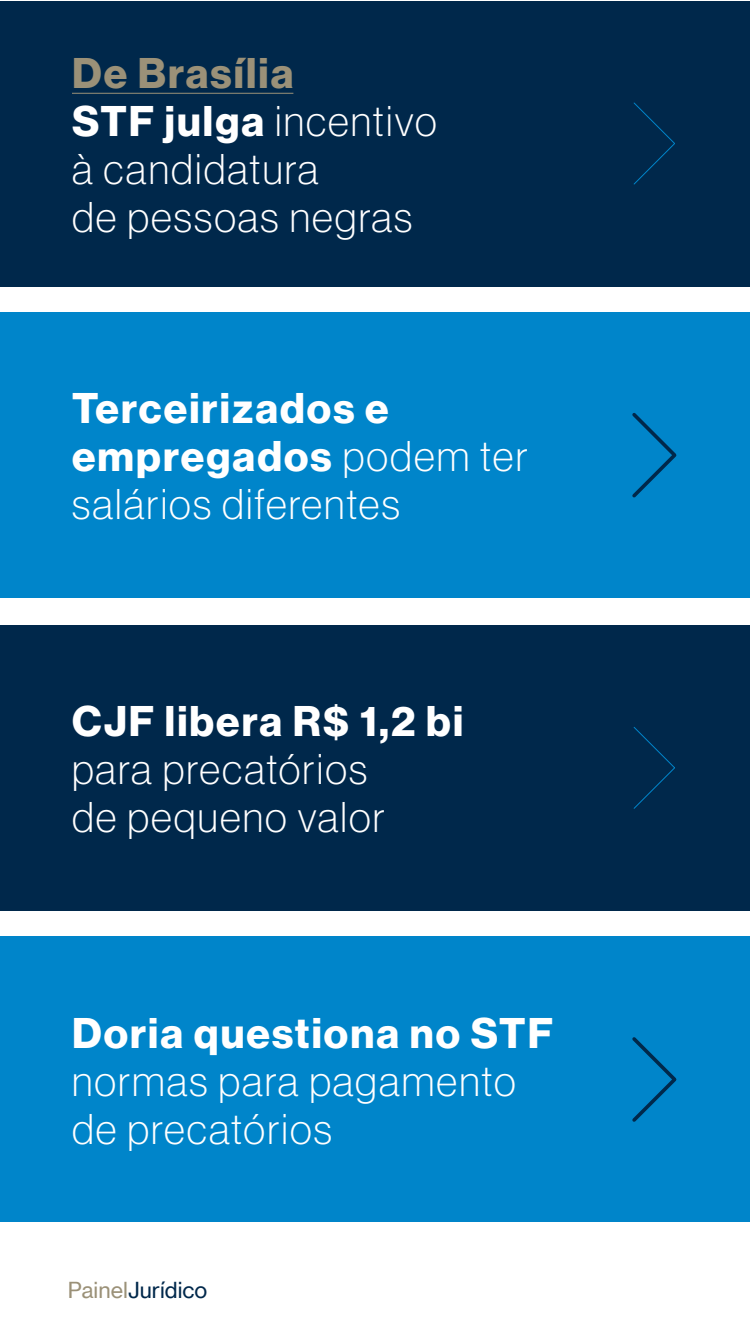
<style>
.page{position:relative;width:750px;height:1334px;background:#fff}
.page>*{position:absolute;margin:0;border:0;box-sizing:border-box;transform-origin:0 0}
.t1{font:42px/48px "N Haas Grotesk DS Pro 35 X Lt";letter-spacing:.05em;color:#fff}
.t2{font:42px/48px "N Haas Grotesk DS Pro 75 Bd";letter-spacing:.05em;color:#fff}
.t3{font:42px "N Haas Grotesk DS Pro 75 Bd";letter-spacing:.05em;color:#9b9178}
.t4{font:21.6px "N Haas Grotesk TX Pro 55 Rg";color:#00284b}
.s1{font-family:"N Haas Grotesk DS Pro 75 Bd"}
.s2{font-family:"N Haas Grotesk DS Pro 35 X Lt"}
.s3{color:#9b9178}
</style>
<div class="page">
<div style="left:0;top:625px;width:750px;height:285px;background:#00284b"></div>
<svg style="left:633px;top:727px;width:42px;height:82px"></svg>
<div style="left:0;top:937px;width:750px;height:285px;background:#0085ca"></div>
<svg style="left:632px;top:1037px;width:45px;height:85px"></svg>
<div style="left:0;top:313px;width:750px;height:285px;background:#0085ca"></div>
<svg style="left:632px;top:413px;width:45px;height:85px"></svg>
<div style="left:0;top:1px;width:750px;height:285px;background:#00284b"></div>
<svg style="left:633px;top:102px;width:42px;height:83px"></svg>
<hr style="left:72px;top:93px;width:221px;height:1px;background:#9b9178">
<p class="t3" style="left:72px;top:48px;width:223px">De Brasília</p>
<p class="t1" style="left:72px;top:97px;width:366px"><span class="s1">STF julga</span> incentivo à candidatura<br>de pessoas negras</p>
<p class="t2" style="left:72px;top:385px;width:457px">Terceirizados e empregados <span class="s2">podem ter</span></p>
<p class="t1" style="left:72px;top:480px;width:329px">salários diferentes</p>
<p class="t2" style="left:72px;top:698px;width:393px">CJF libera R$ 1,2 bi</p>
<p class="t1" style="left:72px;top:745px;width:314px">para precatórios de pequeno valor</p>
<p class="t2" style="left:72px;top:1010px;width:483px">Doria questiona no STF</p>
<p class="t1" style="left:72px;top:1057px;width:445px">normas para pagamento de precatórios</p>
<p class="t4" style="left:68px;top:1277px;width:141px"><span class="s3">Painel</span>Jurídico</p>
</div>
